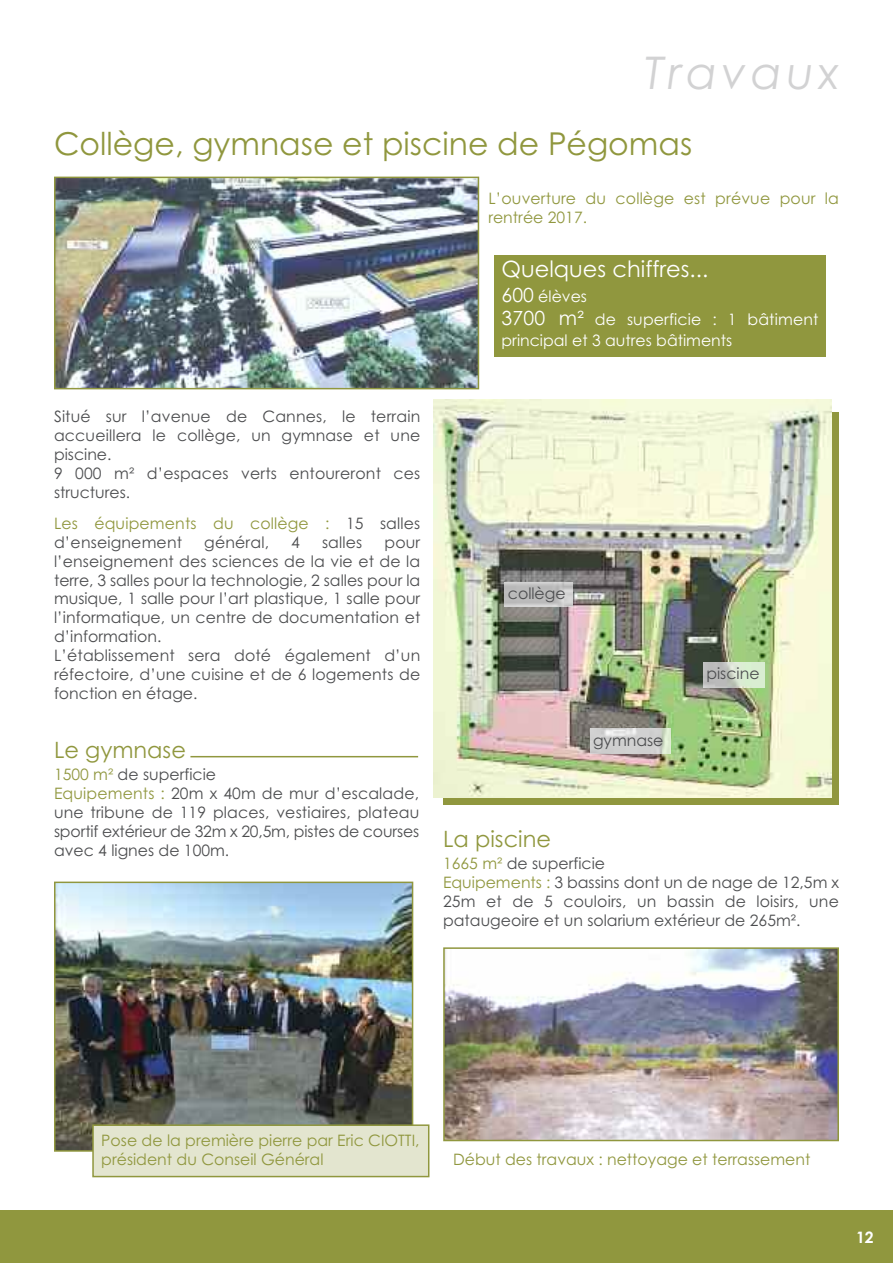
<style>
.page{position:relative;width:893px;height:1263px;background:#fff}
.page>*{position:absolute;margin:0;border:0;box-sizing:border-box;transform-origin:0 0}
.t1{font:italic 45px "Century Gothic";letter-spacing:.1em;color:#d2d2d3}
.t2{font:31.5px "Century Gothic";color:#90973e}
.t3{font:22.5px "Century Gothic";color:#fff}
.t4{font:22.5px "Century Gothic";color:#90973e}
.t5{font:15.75px/18.9px "Century Gothic";letter-spacing:.005em;color:#4c4d4f}
.t6{font:15.75px/18.9px "Century Gothic";color:#90973e}
.t7{font:15.75px/23.4px "Century Gothic";color:#fff}
.t8{font:700 15.75px "Century Gothic";color:#fff}
.s1{font-size:19.5px}
.s2{color:#4c4d4f}
.s3{color:#90973e}
</style>
<div class="page">
<div style="left:444px;top:412px;width:395px;height:393px;background:#90973e"></div>
<div style="left:494px;top:255px;width:332px;height:102px;background:#90973e"></div>
<div style="left:0;top:1210px;width:893px;height:53px;background:#90973e"></div>
<img style="left:57px;top:884px;width:353px;height:265px">
<div style="left:54px;top:881px;width:359px;height:271px;border:2px solid #90973e"></div>
<img style="left:433px;top:400px;width:399px;height:398px">
<img style="left:57px;top:180px;width:419px;height:206px">
<div style="left:54px;top:177px;width:425px;height:212px;border:2px solid #90973e"></div>
<img style="left:446px;top:950px;width:390px;height:188px">
<div style="left:443px;top:947px;width:396px;height:194px;border:2px solid #90973e"></div>
<img style="left:505px;top:582px;width:68px;height:25px">
<img style="left:703px;top:662px;width:61px;height:25px">
<img style="left:590px;top:729px;width:80px;height:25px">
<div style="left:94px;top:1126px;width:334px;height:50px;background:#e3e5cf"></div>
<div style="left:92px;top:1124px;width:337px;height:53px;border:2px solid #90973e"></div>
<hr style="left:190px;top:756px;width:228px;height:1px;background:#90973e">
<h1 class="t1" style="left:645px;top:47px;width:197px">Travaux</h1>
<h2 class="t2" style="left:54px;top:126px;width:640px">Collège, gymnase et piscine de Pégomas</h2>
<p class="t6" style="left:488px;top:189px;width:352px">L’ouverture du collège est prévue pour la rentrée 2017.</p>
<h3 class="t3" style="left:501px;top:256px;width:208px">Quelques chiffres...</h3>
<p class="t7" style="left:501px;top:284px;width:318px"><span class="s1">600</span> élèves<br><span class="s1">3700 m²</span> de superficie : 1 bâtiment</p>
<p class="t7" style="left:501px;top:328px;width:232px">principal et 3 autres bâtiments</p>
<p class="t5" style="left:54px;top:407px;width:368px">Situé sur l’avenue de Cannes, le terrain accueillera le collège, un gymnase et une piscine.<br>9 000 m² d’espaces verts entoureront ces structures.</p>
<p class="t6" style="left:54px;top:514px;width:368px">Les équipements du collège : <span class="s2">15 salles d’enseignement</span></p>
<p class="t5" style="left:204px;top:533px;width:66px">général,</p>
<p class="t5" style="left:291px;top:533px;width:10px">4</p>
<p class="t5" style="left:322px;top:533px;width:42px">salles</p>
<p class="t5" style="left:54px;top:533px;width:368px;text-indent:330px">pour l’enseignement des sciences de la vie et de la terre, 3 salles pour la technologie, 2 salles pour la musique, 1 salle pour l’art plastique, 1 salle pour l’informatique, un centre de documentation et d’information.<br>L’établissement sera doté également d’un réfectoire, d’une cuisine et de 6 logements de fonction en étage.</p>
<h3 class="t4" style="left:54px;top:737px;width:134px">Le gymnase</h3>
<p class="t5" style="left:54px;top:765px;width:367px"><span class="s3">1500 m²</span> de superficie<br><span class="s3">Equipements :</span> 20m x 40m de mur d’escalade, une tribune de 119 places, vestiaires, plateau sportif extérieur de 32m x 20,5m, pistes de courses avec 4 lignes de 100m.</p>
<p class="t5" style="left:508px;top:584px;width:59px">collège</p>
<p class="t5" style="left:593px;top:731px;width:72px">gymnase</p>
<p class="t5" style="left:706px;top:664px;width:55px">piscine</p>
<h3 class="t4" style="left:443px;top:826px;width:109px">La piscine</h3>
<p class="t5" style="left:443px;top:854px;width:397px"><span class="s3">1665 m²</span> de superficie<br><span class="s3">Equipements :</span> 3 bassins dont un de nage de 12,5m x 25m et de 5 couloirs, un bassin de loisirs, une pataugeoire et un solarium extérieur de 265m².</p>
<p class="t6" style="left:101px;top:1131px;width:320px">Pose de la première pierre par Eric CIOTTI, président du Conseil Général</p>
<p class="t6" style="left:453px;top:1150px;width:359px">Début des travaux : nettoyage et terrassement</p>
<p class="t8" style="left:856px;top:1228px;width:19px">12</p>
</div>
